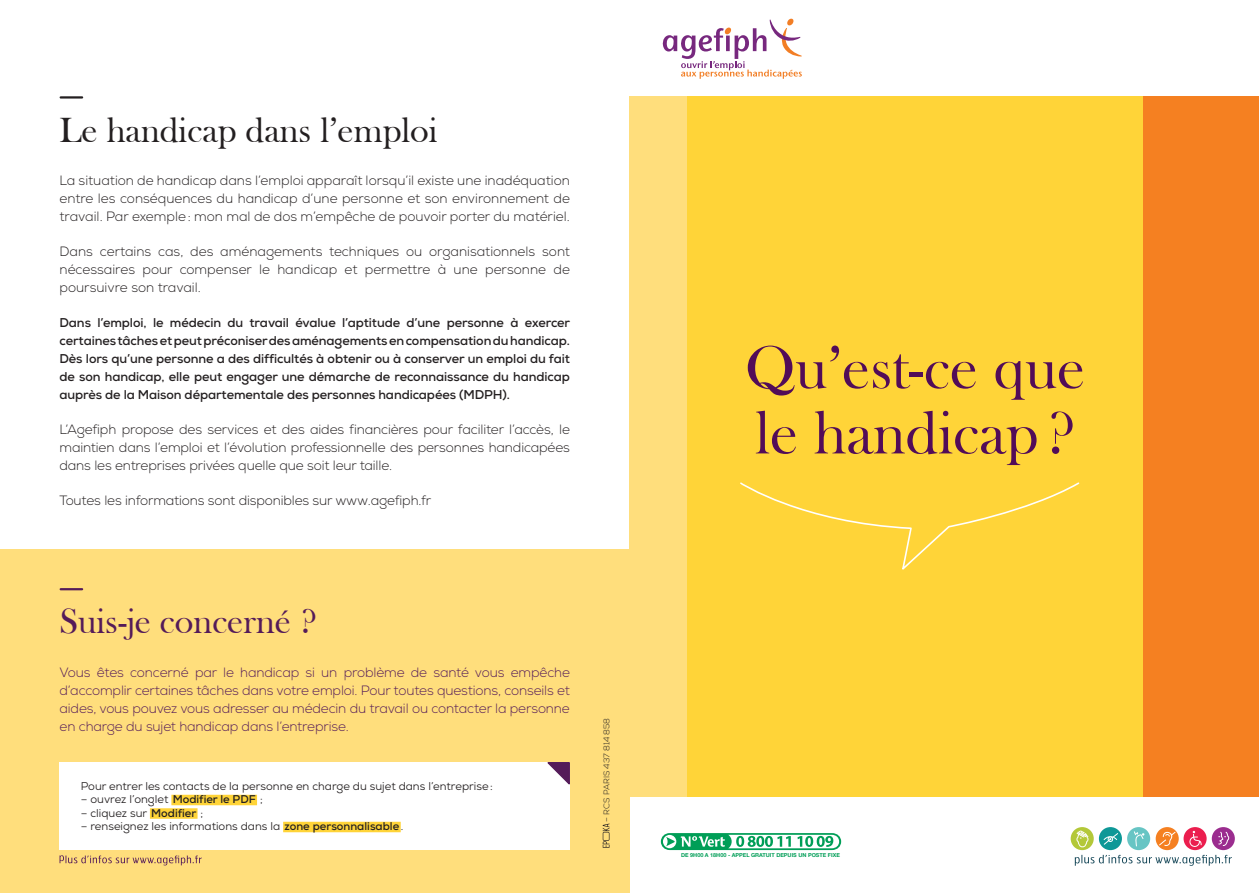
<style>
.page{position:relative;width:1259px;height:893px;background:#fff}
.page>*{position:absolute;margin:0;border:0;box-sizing:border-box;transform-origin:0 0}
.t1{font:62.25px/65.2px "Bask Old Face";color:#520c58}
.t2{font:36px "Bask Old Face";color:#231f20}
.t3{font:36px "Bask Old Face";color:#541b59}
.t4{font:300 13.5px/18px "Nexa";letter-spacing:-.01em;color:#231f20;text-align:justify}
.t5{font:300 13.5px/18px "Nexa";letter-spacing:-.01em;color:#541b59;text-align:justify}
.t6{font:700 12.75px/18px "Nexa";letter-spacing:-.005em;color:#231f20;text-align:justify}
.t7{font:11.25px "Nexa";color:#231f20}
.t8{font:300 8.25px "Nexa";letter-spacing:-.01em;color:#231f20}
.t9{font:700 5.55px "Helvetica Neue";color:#009e57}
.s1{font-weight:700}
</style>
<div class="page">
<div style="left:0;top:549px;width:629px;height:344px;background:#ffde7c"></div>
<svg style="left:662px;top:18px;width:140px;height:61px"></svg>
<div style="left:629px;top:96px;width:58px;height:701px;background:#ffde7c"></div>
<div style="left:687px;top:96px;width:456px;height:701px;background:#ffd438"></div>
<div style="left:1143px;top:96px;width:115px;height:701px;background:#f58021"></div>
<svg style="left:740px;top:482px;width:340px;height:88px"></svg>
<svg style="left:1070px;top:827px;width:164px;height:39px"></svg>
<hr style="left:61px;top:588px;width:21px;height:2px;background:#541b59">
<hr style="left:61px;top:96px;width:21px;height:3px;background:#231f20">
<svg style="left:659px;top:832px;width:184px;height:19px"></svg>
<svg style="left:661px;top:833px;width:180px;height:17px"></svg>
<svg style="left:60px;top:855px;width:142px;height:10px"></svg>
<div style="left:60px;top:762px;width:510px;height:88px;background:#fff"></div>
<div style="left:171px;top:795px;width:86px;height:10px;background:#ffd438"></div>
<div style="left:150px;top:808px;width:47px;height:11px;background:#ffd438"></div>
<div style="left:283px;top:822px;width:118px;height:10px;background:#ffd438"></div>
<svg style="left:547px;top:762px;width:23px;height:23px"></svg>
<svg style="left:603px;top:823px;width:6px;height:25px"></svg>
<h2 class="t2" style="left:60px;top:114px;width:379px">Le handicap dans l’emploi</h2>
<p class="t4" style="left:60px;top:172px;width:512px">La situation de handicap dans l’emploi apparaît lorsqu’il existe une inadéquation entre les conséquences du handicap d’une personne et son environnement de travail. Par exemple: mon mal de dos m’empêche de pouvoir porter du matériel.</p>
<p class="t4" style="left:60px;top:243px;width:512px">Dans certains cas, des aménagements techniques ou organisationnels sont nécessaires pour compenser le handicap et permettre à une personne de poursuivre son travail.</p>
<p class="t6" style="left:60px;top:314px;width:512px">Dans l’emploi, le médecin du travail évalue l’aptitude d’une personne à exercer certaines tâches et peut préconiser des aménagements en compensation du handicap.<br>Dès lors qu’une personne a des difficultés à obtenir ou à conserver un emploi du fait de son handicap, elle peut engager une démarche de reconnaissance du handicap auprès de la Maison départementale des personnes handicapées (MDPH).</p>
<p class="t4" style="left:60px;top:421px;width:512px">L’Agefiph propose des services et des aides financières pour faciliter l’accès, le maintien dans l’emploi et l’évolution professionnelle des personnes handicapées dans les entreprises privées quelle que soit leur taille.</p>
<p class="t4" style="left:60px;top:492px;width:373px">Toutes les informations sont disponibles sur www.agefiph.fr</p>
<h2 class="t3" style="left:60px;top:606px;width:259px">Suis-je concerné ?</h2>
<p class="t5" style="left:60px;top:663px;width:512px">Vous êtes concerné par le handicap si un problème de santé vous empêche d’accomplir certaines tâches dans votre emploi. Pour toutes questions, conseils et aides, vous pouvez vous adresser au médecin du travail ou contacter la personne en charge du sujet handicap dans l’entreprise.</p>
<p class="t7" style="left:81px;top:779px;width:413px">Pour entrer les contacts de la personne en charge du sujet dans l’entreprise:</p>
<p class="t7" style="left:81px;top:792px;width:183px">– ouvrez l’onglet <span class="s1">Modifier le PDF</span> ;</p>
<p class="t7" style="left:81px;top:806px;width:124px">– cliquez sur <span class="s1">Modifier</span> ;</p>
<p class="t7" style="left:81px;top:819px;width:324px">– renseignez les informations dans la <span class="s1">zone personnalisable</span>.</p>
<p class="t8" style="left:602px;top:821px;width:105px;rotate:-90deg">– RCS PARIS 437 814 858</p>
<h1 class="t1" style="left:745px;top:340px;width:342px">Qu’est-ce que le handicap?</h1>
<p class="t9" style="left:681px;top:852px;width:160px">DE 9H00 A 18H00 - APPEL GRATUIT DEPUIS UN POSTE FIXE</p>
</div>
